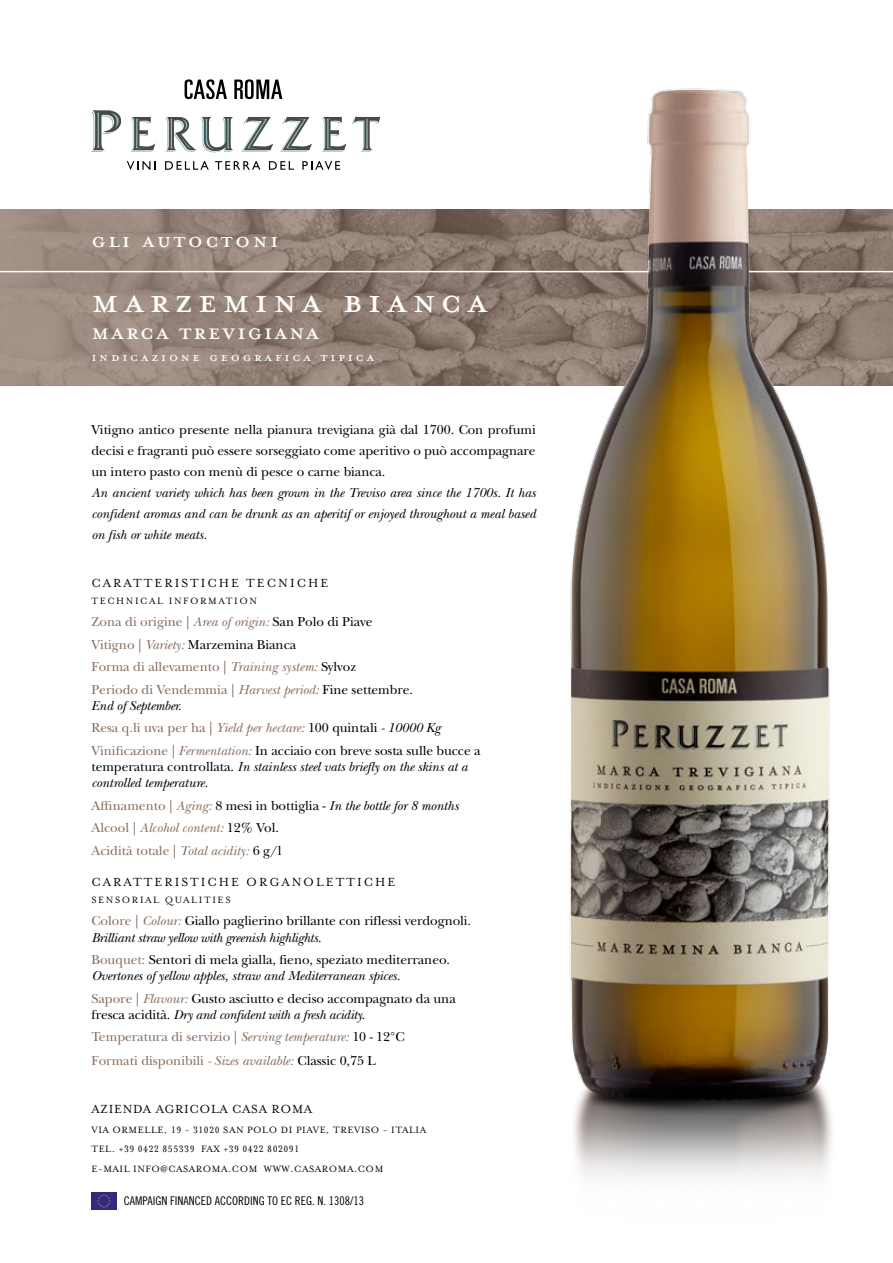
<style>
.page{position:relative;width:893px;height:1263px;background:#fff}
.page>*{position:absolute;margin:0;border:0;box-sizing:border-box;transform-origin:0 0}
.t1{font:48px "Mrs Eaves Petite Caps";letter-spacing:.1em;color:#fff}
.t2{font:31.5px "Mrs Eaves Petite Caps";letter-spacing:.04em;color:#fff}
.t3{font:30px "Mrs Eaves Petite Caps";letter-spacing:.075em;color:#fff}
.t4{font:18px "Mrs Eaves Petite Caps";letter-spacing:.15em;color:#fff}
.t5{font:13.5px/22.5px "New Baskerville Std";letter-spacing:-.005em;color:#000}
.t6{font:italic 13.5px/16.2px "New Baskerville Std";letter-spacing:-.005em;color:#000}
.t7{font:13.5px/22.5px "New Baskerville Std";color:#866d5e}
.t8{font:italic 13.5px/22.5px "New Baskerville Std";color:#866d5e}
.t9{font:13.5px "Mrs Eaves Petite Caps";letter-spacing:.15em;color:#000}
.t10{font:13.5px "Mrs Eaves Petite Caps";letter-spacing:.05em;color:#000}
.t11{font:12px "Trade Gothic LT Std Cn 18";color:#000}
.t12{font:10.5px/19.5px "Mrs Eaves Petite Caps";letter-spacing:.05em;color:#000}
.t13{font:10.5px "Mrs Eaves Petite Caps";letter-spacing:.15em;color:#000}
.s1{font-style:italic}
.s2{color:#000}
.s3{color:#866d5e}
.s4{font-style:italic;color:#866d5e}
.s5{font-style:normal}
.s6{font-style:normal;color:#000}
.s7{font-style:normal;color:#866d5e}
</style>
<div class="page">
<svg style="left:0;top:209px;width:508px;height:176px;background:#938177"></svg>
<svg style="left:131px;top:117px;width:24px;height:35px"></svg>
<svg style="left:165px;top:117px;width:68px;height:35px"></svg>
<svg style="left:241px;top:117px;width:32px;height:35px"></svg>
<svg style="left:280px;top:117px;width:32px;height:35px"></svg>
<svg style="left:322px;top:117px;width:24px;height:35px"></svg>
<svg style="left:352px;top:117px;width:28px;height:35px"></svg>
<svg style="left:91px;top:110px;width:30px;height:42px"></svg>
<svg style="left:127px;top:161px;width:29px;height:9px"></svg>
<svg style="left:165px;top:161px;width:44px;height:9px"></svg>
<svg style="left:215px;top:161px;width:45px;height:9px"></svg>
<svg style="left:269px;top:161px;width:25px;height:9px"></svg>
<svg style="left:302px;top:161px;width:38px;height:9px"></svg>
<hr style="left:0;top:271px;width:893px;height:1px;background:#fff">
<svg style="left:185px;top:79px;width:97px;height:20px"></svg>
<img style="left:508px;top:88px;width:385px;height:1089px">
<img style="left:91px;top:1192px;width:25px;height:17px">
<h3 class="t3" style="left:91px;top:223px;width:189px">gli autoctoni</h3>
<h1 class="t1" style="left:91px;top:273px;width:398px">marzemina bianca</h1>
<h2 class="t2" style="left:91px;top:314px;width:229px">marca trevigiana</h2>
<h3 class="t4" style="left:91px;top:346px;width:284px">indicazione geografica tipica</h3>
<p class="t5" style="left:91px;top:419px;width:446px;line-height:21px;text-align:justify">Vitigno antico presente nella pianura trevigiana già dal 1700. Con profumi decisi e fragranti può essere sorseggiato come aperitivo o può accompagnare un intero pasto con menù di pesce o carne bianca.</p>
<p class="t6" style="left:91px;top:482px;width:446px;line-height:21px;text-align:justify">An ancient variety which has been grown in the Treviso area since the 1700s. It has confident aromas and can be drunk as an aperitif or enjoyed throughout a meal based on fish or white meats.</p>
<p class="t9" style="left:91px;top:576px;width:238px">CARATTERISTICHE TECNICHE</p>
<p class="t13" style="left:91px;top:595px;width:167px">TECHNICAL INFORMATION</p>
<p class="t7" style="left:91px;top:611px;width:323px">Zona di origine | <span class="s1">Area of origin:</span> <span class="s2">San Polo di Piave </span>Vitigno | <span class="s1">Variety:</span> <span class="s2">Marzemina Bianca<br></span>Forma di allevamento | <span class="s1">Training system:</span> <span class="s2">Sylvoz<br></span>Periodo di Vendemmia | <span class="s1">Harvest period:</span> <span class="s2">Fine settembre.</span></p>
<p class="t5" style="left:91px;top:694px;width:391px"><span class="s1">End of September.<br></span><span class="s3">Resa q.li uva per ha |</span> <span class="s4">Yield per hectare:</span> 100 quintali <span class="s1">- 10000 Kg<br></span><span class="s3">Vinificazione |</span> <span class="s4">Fermentation:</span> In acciaio con breve sosta sulle bucce a</p>
<p class="t6" style="left:91px;top:759px;width:378px"><span class="s5">temperatura controllata.</span> In stainless steel vats briefly on the skins at a controlled temperature.</p>
<p class="t8" style="left:91px;top:794px;width:369px"><span class="s5">Affinamento |</span> Aging: <span class="s6">8 mesi in bottiglia -</span> <span class="s2">In the bottle for 8 months<br></span><span class="s5">Alcool |</span> Alcohol content: <span class="s6">12% Vol.<br></span><span class="s5">Acidità totale |</span> Total acidity: <span class="s6">6 g/l</span></p>
<p class="t9" style="left:91px;top:875px;width:306px">CARATTERISTICHE ORGANOLETTICHE</p>
<p class="t13" style="left:91px;top:894px;width:141px">SENSORIAL QUALITIES</p>
<p class="t5" style="left:91px;top:913px;width:381px;line-height:16.2px"><span class="s3">Colore |</span> <span class="s4">Colour:</span> Giallo paglierino brillante con riflessi verdognoli.<br><span class="s1">Brilliant straw yellow with greenish highlights.</span></p>
<p class="t6" style="left:91px;top:952px;width:360px"><span class="s7">Bouquet:</span> <span class="s5">Sentori di mela gialla, fieno, speziato mediterraneo.<br></span>Overtones of yellow apples, straw and Mediterranean spices.</p>
<p class="t5" style="left:91px;top:990px;width:366px;line-height:16.2px"><span class="s3">Sapore |</span> <span class="s4">Flavour:</span> Gusto asciutto e deciso accompagnato da una fresca acidità. <span class="s1">Dry and confident with a fresh acidity.</span></p>
<p class="t7" style="left:91px;top:1025px;width:315px;line-height:24px">Temperatura di servizio | <span class="s1">Serving temperature:</span> <span class="s2">10 - 12°C<br></span>Formati disponibili <span class="s1">- Sizes available:</span> <span class="s2">Classic 0,75 L</span></p>
<p class="t10" style="left:91px;top:1102px;width:222px">AZIENDA AGRICOLA CASA ROMA</p>
<p class="t12" style="left:91px;top:1120px;width:336px">VIA ORMELLE, 19 - 31020 SAN POLO DI PIAVE, TREVISO - ITALIA<br>TEL. +39 0422 855339 FAX +39 0422 802091<br>E-MAIL INFO@CASAROMA.COM WWW.CASAROMA.COM</p>
<p class="t11" style="left:124px;top:1193px;width:242px">CAMPAIGN FINANCED ACCORDING TO EC REG. N. 1308/13</p>
</div>
